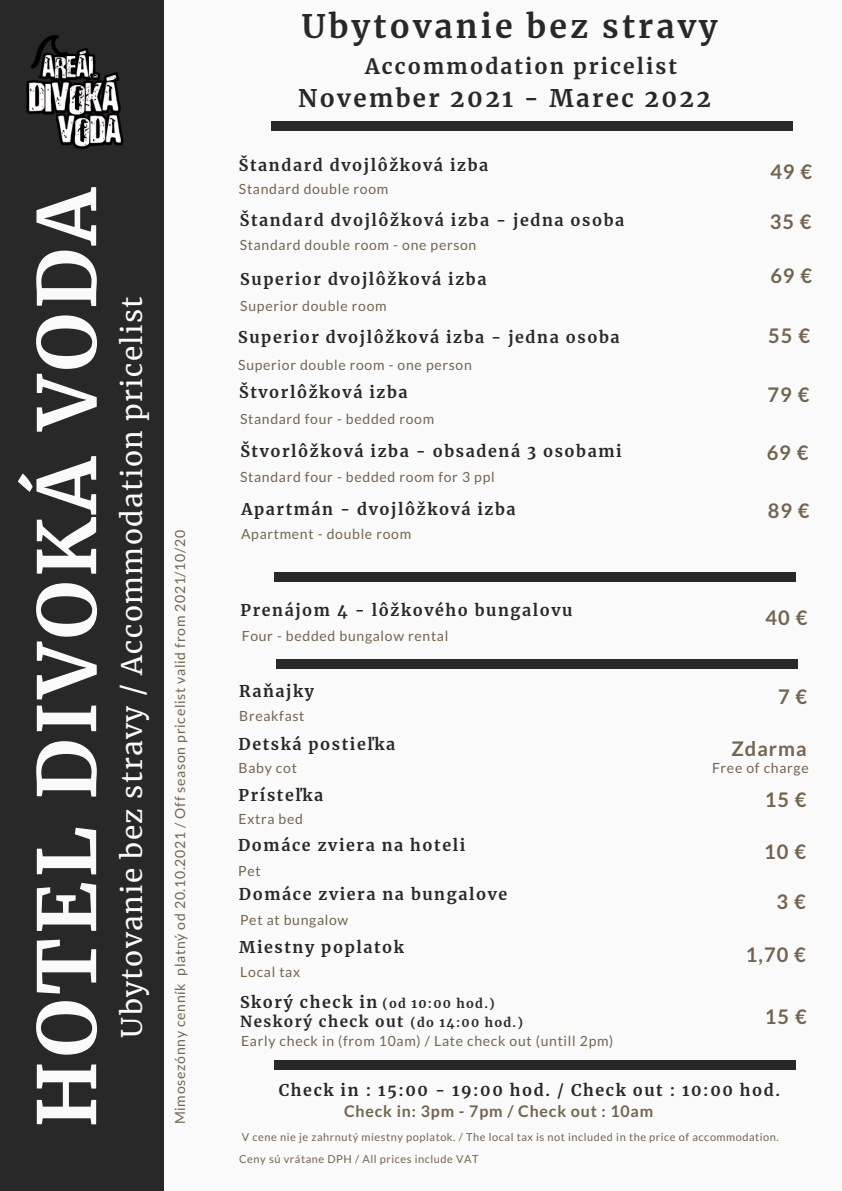
<style>
.page{position:relative;width:842px;height:1191px;background:#fff}
.page>*{position:absolute;margin:0;border:0;box-sizing:border-box;transform-origin:0 0}
.t1{font:700 79.9px "Merriweather";letter-spacing:.05em;color:#fafafa}
.t2{font:700 32px "Merriweather";letter-spacing:.1em;color:#282829}
.t3{font:28px "Merriweather";letter-spacing:.05em;color:#fafafa}
.t4{font:700 24px "Merriweather";letter-spacing:.1em;color:#282829}
.t5{font:700 21px "Merriweather";letter-spacing:.1em;color:#282829}
.t6{font:700 20.1px "Lato";letter-spacing:.05em;color:#73654e}
.t7{font:700 16px "Merriweather";letter-spacing:.1em;color:#282829}
.t8{font:700 16px "Lato";letter-spacing:.05em;color:#73654e}
.t9{font:700 15.1px "Merriweather";letter-spacing:.1em;color:#282829}
.t10{font:14px "Lato";letter-spacing:.05em;color:#73654e}
.t11{font:700 12.5px "Merriweather";letter-spacing:.1em;color:#282829}
.t12{font:11px "Lato";letter-spacing:.05em;color:#73654e}
</style>
<div class="page">
<div style="left:0;top:0;width:842px;height:1190px;background:#282829"></div>
<div style="left:165px;top:0;width:677px;height:1190px;background:#fafafa"></div>
<div style="left:272px;top:121px;width:521px;height:9px;background:#282829"></div>
<div style="left:274px;top:572px;width:521px;height:9px;background:#282829"></div>
<div style="left:276px;top:659px;width:521px;height:9px;background:#282829"></div>
<img style="left:26px;top:35px;width:98px;height:114px">
<div style="left:274px;top:1060px;width:521px;height:9px;background:#282829"></div>
<p class="t1" style="left:18px;top:1127px;width:943px;rotate:-90deg">HOTEL DIVOKÁ VODA</p>
<p class="t3" style="left:115px;top:1037px;width:742px;rotate:-90deg">Ubytovanie bez stravy / Accommodation pricelist</p>
<p class="t10" style="left:171px;top:1124px;width:595px;rotate:-90deg">Mimosezónny cenník platný od 20.10.2021 / Off season pricelist valid from 2021/10/20</p>
<p class="t2" style="left:302px;top:7px;width:417px">Ubytovanie bez stravy</p>
<p class="t5" style="left:365px;top:53px;width:313px">Accommodation pricelist</p>
<p class="t4" style="left:298px;top:83px;width:414px">November 2021 - Marec 2022</p>
<p class="t7" style="left:239px;top:155px;width:251px">Štandard dvojlôžková izba</p>
<p class="t10" style="left:239px;top:180px;width:151px">Standard double room</p>
<p class="t7" style="left:240px;top:210px;width:386px">Štandard dvojlôžková izba - jedna osoba</p>
<p class="t10" style="left:240px;top:236px;width:238px">Standard double room - one person</p>
<p class="t7" style="left:240px;top:269px;width:248px">Superior dvojlôžková izba</p>
<p class="t10" style="left:240px;top:297px;width:148px">Superior double room</p>
<p class="t7" style="left:238px;top:327px;width:383px">Superior dvojlôžková izba - jedna osoba</p>
<p class="t10" style="left:238px;top:356px;width:235px">Superior double room - one person</p>
<p class="t7" style="left:239px;top:382px;width:170px">Štvorlôžková izba</p>
<p class="t10" style="left:240px;top:410px;width:196px">Standard four - bedded room</p>
<p class="t7" style="left:240px;top:441px;width:383px">Štvorlôžková izba - obsadená 3 osobami</p>
<p class="t10" style="left:240px;top:468px;width:256px">Standard four - bedded room for 3 ppl</p>
<p class="t7" style="left:241px;top:498px;width:276px">Apartmán - dvojlôžková izba</p>
<p class="t10" style="left:241px;top:525px;width:172px">Apartment - double room</p>
<p class="t7" style="left:241px;top:600px;width:333px">Prenájom 4 - lôžkového bungalovu</p>
<p class="t10" style="left:242px;top:627px;width:208px">Four - bedded bungalow rental</p>
<p class="t7" style="left:239px;top:681px;width:76px">Raňajky</p>
<p class="t10" style="left:239px;top:706px;width:67px">Breakfast</p>
<p class="t6" style="left:770px;top:159px;width:43px">49 €</p>
<p class="t6" style="left:770px;top:209px;width:43px">35 €</p>
<p class="t6" style="left:770px;top:263px;width:43px">69 €</p>
<p class="t6" style="left:768px;top:323px;width:43px">55 €</p>
<p class="t6" style="left:767px;top:382px;width:43px">79 €</p>
<p class="t6" style="left:767px;top:440px;width:43px">69 €</p>
<p class="t6" style="left:768px;top:497px;width:43px">89 €</p>
<p class="t6" style="left:765px;top:605px;width:43px">40 €</p>
<p class="t6" style="left:778px;top:683px;width:31px">7 €</p>
<p class="t7" style="left:239px;top:734px;width:158px">Detská postieľka</p>
<p class="t10" style="left:239px;top:759px;width:60px">Baby cot</p>
<p class="t7" style="left:239px;top:784px;width:86px">Prísteľka</p>
<p class="t10" style="left:239px;top:809px;width:66px">Extra bed</p>
<p class="t7" style="left:238px;top:834px;width:229px">Domáce zviera na hoteli</p>
<p class="t10" style="left:238px;top:861px;width:24px">Pet</p>
<p class="t7" style="left:239px;top:884px;width:270px">Domáce zviera na bungalove</p>
<p class="t10" style="left:240px;top:911px;width:110px">Pet at bungalow</p>
<p class="t7" style="left:239px;top:936px;width:166px">Miestny poplatok</p>
<p class="t10" style="left:240px;top:963px;width:61px">Local tax</p>
<p class="t6" style="left:731px;top:736px;width:76px">Zdarma</p>
<p class="t10" style="left:712px;top:759px;width:98px">Free of charge</p>
<p class="t6" style="left:765px;top:787px;width:43px">15 €</p>
<p class="t6" style="left:764px;top:838px;width:43px">10 €</p>
<p class="t6" style="left:776px;top:889px;width:31px">3 €</p>
<p class="t6" style="left:746px;top:941px;width:62px">1,70 €</p>
<p class="t7" style="left:240px;top:992px;width:139px">Skorý check in</p>
<p class="t10" style="left:241px;top:1031px;width:374px">Early check in (from 10am) / Late check out (untill 2pm)</p>
<p class="t11" style="left:382px;top:995px;width:114px">(od 10:00 hod.)</p>
<p class="t9" style="left:240px;top:1012px;width:165px">Neskorý check out</p>
<p class="t11" style="left:410px;top:1014px;width:114px">(do 14:00 hod.)</p>
<p class="t6" style="left:765px;top:1003px;width:43px">15 €</p>
<p class="t7" style="left:279px;top:1080px;width:503px">Check in : 15:00 - 19:00 hod. / Check out : 10:00 hod.</p>
<p class="t8" style="left:344px;top:1101px;width:311px">Check in: 3pm - 7pm / Check out : 10am</p>
<p class="t12" style="left:242px;top:1130px;width:539px">V cene nie je zahrnutý miestny poplatok. / The local tax is not included in the price of accommodation.</p>
<p class="t12" style="left:239px;top:1151px;width:241px">Ceny sú vrátane DPH / All prices include VAT</p>
</div>
